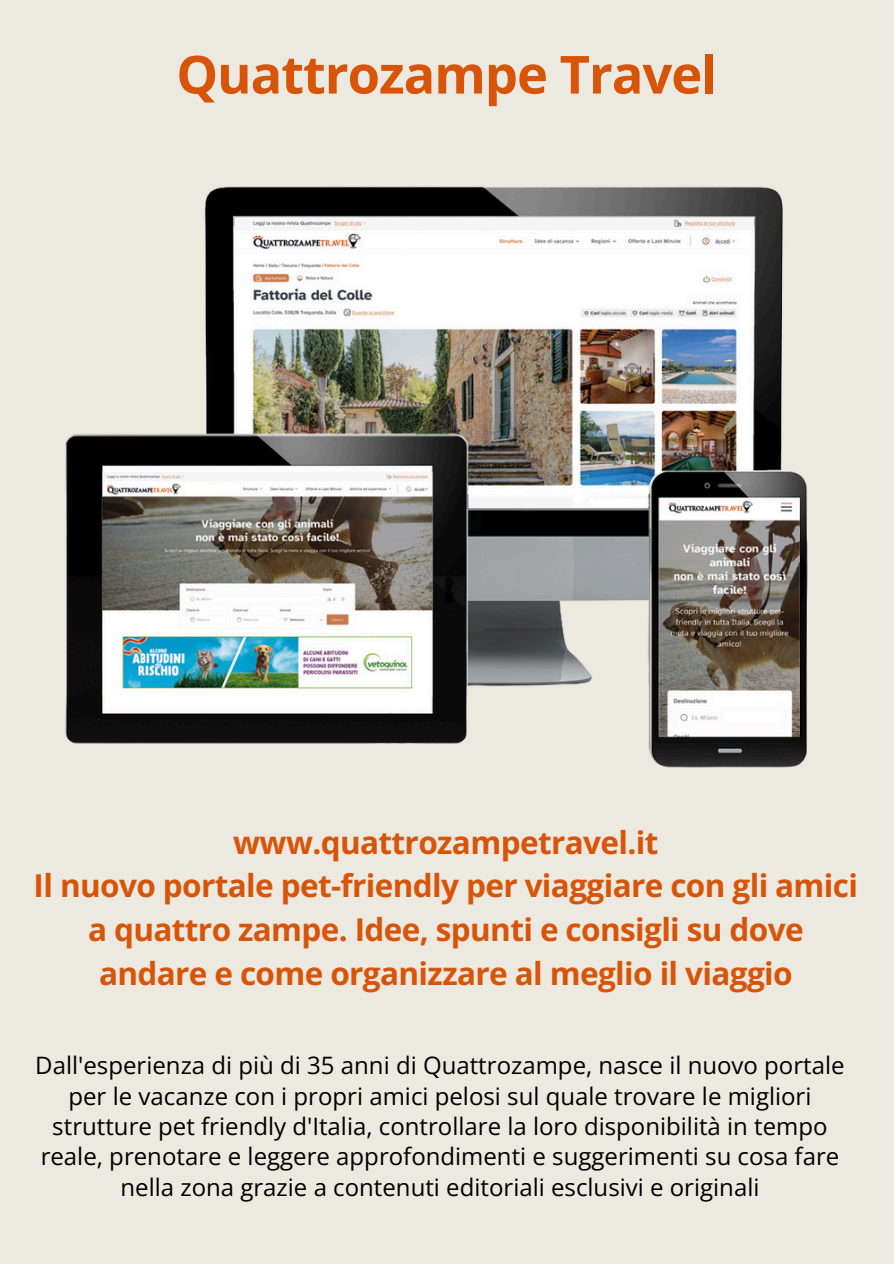
<style>
.page{position:relative;width:894px;height:1264px;background:#fff}
.page>*{position:absolute;margin:0;border:0;box-sizing:border-box;transform-origin:0 0}
.t1{font:700 52.5px "Open Sans";letter-spacing:-.02em;color:#d85409}
.t2{font:700 31.5px/43.8px "Open Sans";letter-spacing:-.02em;color:#d85409;text-align:center}
.t3{font:24px/30.3px "Open Sans";color:#000;text-align:center}
</style>
<div class="page">
<div style="left:0;top:0;width:893px;height:1263px;background:#ebe9e0"></div>
<img style="left:65px;top:186px;width:743px;height:582px">
<h2 class="t1" style="left:176px;top:37px;width:542px">Quattrozampe Travel</h2>
<p class="t2" style="left:233px;top:819px;width:426px">www.quattrozampetravel.it</p>
<p class="t2" style="left:34px;top:863px;width:825px">Il nuovo portale pet-friendly per viaggiare con gli amici a quattro zampe. Idee, spunti e consigli su dove andare e come organizzare al meglio il viaggio</p>
<p class="t3" style="left:35px;top:1049px;width:810px">Dall'esperienza di più di 35 anni di Quattrozampe, nasce il nuovo portale per le vacanze con i propri amici pelosi sul quale trovare le migliori strutture pet friendly d'Italia, controllare la loro disponibilità in tempo reale, prenotare e leggere approfondimenti e suggerimenti su cosa fare nella zona grazie a contenuti editoriali esclusivi e originali</p>
</div>
